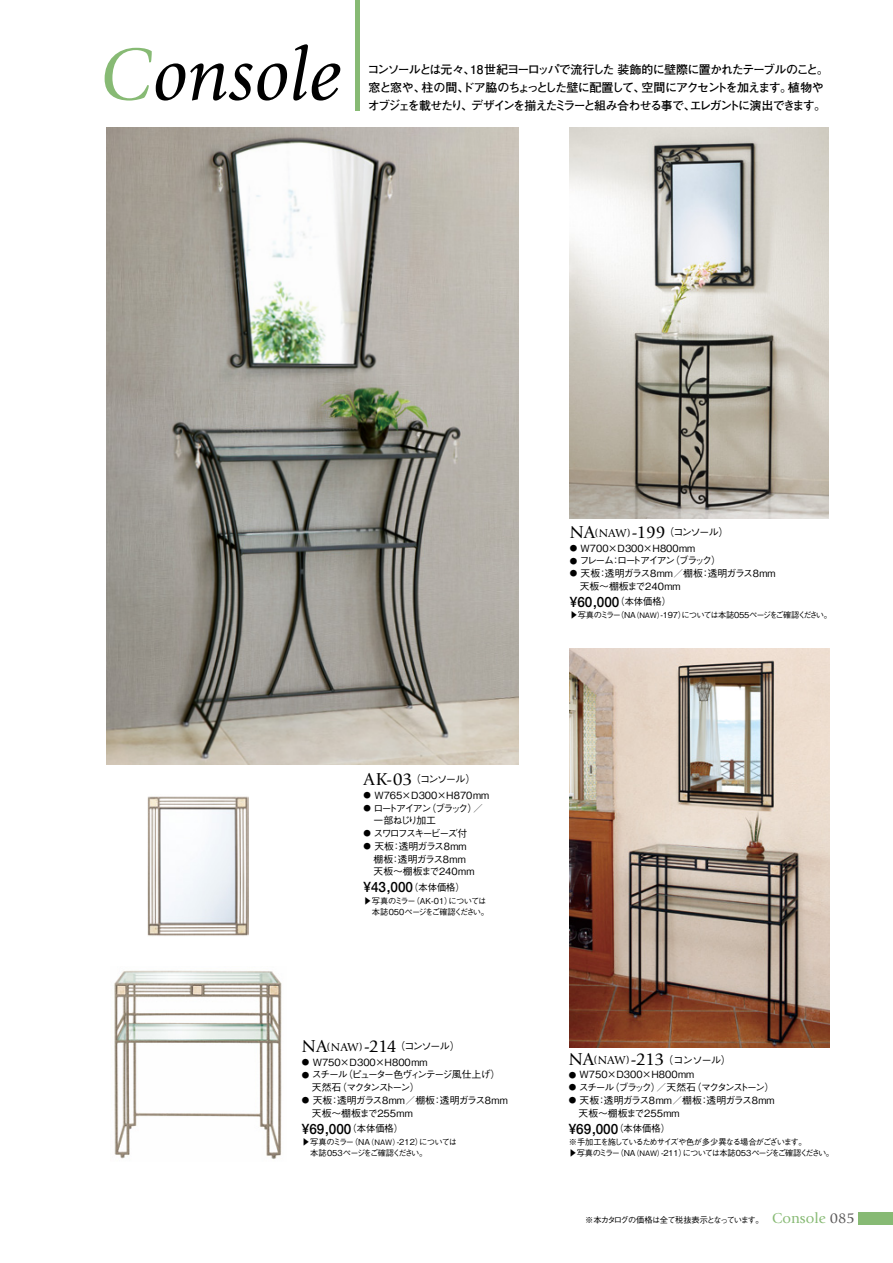
<style>
.page{position:relative;width:893px;height:1263px;background:#fff}
.page>*{position:absolute;margin:0;border:0;box-sizing:border-box;transform-origin:0 0}
.t1{font:italic 76.5px "Giovanni";letter-spacing:.005em;color:#000}
.t2{font:500 14.25px "Helvetica Neue";color:#000;scale:.95 1}
.t3{font:700 12px/18px "Futo Go B101 Pr 6 N";letter-spacing:-.085em;color:#000}
.t4{font:700 12px "Futo Go B101 Pr 6 N";letter-spacing:-.13em;color:#000}
.t5{font:500 10.5px "Gothic BBB Pr 6 N";letter-spacing:-.14em;color:#000}
.t6{font:500 9.9px/12.8px "Gothic BBB Pr 6 N";color:#000}
.t7{font:500 9.9px/12.8px "Gothic BBB Pr 6 N";letter-spacing:-.15em;color:#000}
.t8{font:500 9.9px/12.8px "Gothic BBB Pr 6 N";letter-spacing:-.155em;color:#000}
.t9{font:500 9.9px "Gothic BBB Pr 6 N";letter-spacing:-.175em;color:#000}
.t10{font:500 9.9px "Gothic BBB Pr 6 N";letter-spacing:-.16em;color:#000}
.t11{font:500 8.25px/10.5px "Gothic BBB Pr 6 N";letter-spacing:-.1em;color:#000}
.t12{font:500 8.25px/10.5px "Gothic BBB Pr 6 N";letter-spacing:-.08em;color:#000}
.s1{color:#87ba74}
.s2{font-family:"Giovanni";font-weight:400;font-size:18px}
.s3{font-size:7.5px}
.s4{font-family:"Gothic BBB Pr 6 N";font-size:9.75px}
.s5{font-family:"Giovanni";font-weight:400;font-size:9px}
.s6{font-family:"Giovanni";font-weight:400;font-size:12px}
.s7{font-family:"Giovanni";font-weight:400;font-size:15px;color:#87ba74}
.s8{font-family:"Giovanni";font-weight:400;font-size:15px;color:#595757}
</style>
<div class="page">
<div style="left:859px;top:1212px;width:34px;height:13px;background:#87ba74"></div>
<img style="left:570px;top:128px;width:258px;height:391px">
<hr style="left:356px;top:0;width:4px;height:111px;background:#87ba74">
<img style="left:570px;top:649px;width:259px;height:398px">
<img style="left:106px;top:128px;width:413px;height:636px">
<img style="left:148px;top:796px;width:101px;height:140px">
<img style="left:114px;top:970px;width:168px;height:189px">
<h1 class="t1" style="left:101px;top:32px;width:242px"><span class="s1">C</span>onsole</h1>
<p class="t3" style="left:367px;top:60px;width:463px">コンソールとは元々、18世紀ヨーロッパで流行した 装飾的に壁際に置かれたテーブルのこと。窓と窓や、柱の間、ドア脇のちょっとした壁に配置して、空間にアクセントを加えます。植物や</p>
<p class="t4" style="left:368px;top:96px;width:460px">オブジェを載せたり、デザインを揃えたミラーと組み合わせる事で、エレガントに演出できます。</p>
<p class="t5" style="left:364px;top:771px;width:114px"><span class="s2">AK-03</span> （コンソール）</p>
<p class="t6" style="left:364px;top:788px;width:127px"><span class="s3">●</span> W765×D300×H870mm</p>
<p class="t7" style="left:364px;top:801px;width:121px"><span class="s3">●</span> ロートアイアン（ブラック）／　一部ねじり加工</p>
<p class="t10" style="left:364px;top:825px;width:105px"><span class="s3">●</span> スワロフスキービーズ付</p>
<p class="t6" style="left:364px;top:839px;width:112px"><span class="s3">●</span> 天板：透明ガラス8mm　棚板：透明ガラス8mm　天板〜棚板まで240mm</p>
<h2 class="t2" style="left:364px;top:879px;width:108px">¥43,000<span class="s4">（本体価格）</span></h2>
<p class="t11" style="left:372px;top:895px;width:119px;text-indent:-8px">▶写真のミラー（AK-01）については本誌050ページをご確認ください。</p>
<p class="t5" style="left:570px;top:524px;width:161px"><span class="s2">NA</span><span class="s5">(</span><span class="s6">NAW</span><span class="s5">)</span> <span class="s2">-199</span> （コンソール）</p>
<p class="t6" style="left:570px;top:541px;width:127px"><span class="s3">●</span> W700×D300×H800mm</p>
<p class="t7" style="left:570px;top:553px;width:153px"><span class="s3">●</span> フレーム：ロートアイアン（ブラック）</p>
<p class="t6" style="left:580px;top:566px;width:197px;text-indent:-10px"><span class="s3">●</span> 天板：透明ガラス8mm／棚板：透明ガラス8mm天板〜棚板まで240mm</p>
<h2 class="t2" style="left:570px;top:593px;width:108px">¥60,000<span class="s4">（本体価格）</span></h2>
<p class="t11" style="left:570px;top:609px;width:264px">▶写真のミラー（NA<span class="s3">（NAW）</span>-197）については本誌055ページをご確認ください。</p>
<p class="t5" style="left:302px;top:1038px;width:160px"><span class="s2">NA</span><span class="s5">(</span><span class="s6">NAW</span><span class="s5">)</span> <span class="s2">-214</span> （コンソール）</p>
<p class="t6" style="left:302px;top:1055px;width:127px"><span class="s3">●</span> W750×D300×H800mm</p>
<p class="t8" style="left:302px;top:1068px;width:200px"><span class="s3">●</span> スチール（ピューター色ヴィンテージ風仕上げ）　天然石（マクタンストーン）</p>
<p class="t6" style="left:302px;top:1093px;width:207px"><span class="s3">●</span> 天板：透明ガラス8mm／棚板：透明ガラス8mm　天板〜棚板まで255mm</p>
<h2 class="t2" style="left:302px;top:1120px;width:108px">¥69,000<span class="s4">（本体価格）</span></h2>
<p class="t12" style="left:302px;top:1136px;width:157px">▶写真のミラー（NA<span class="s3">（NAW）</span>-212）については　本誌053ページをご確認ください。</p>
<p class="t5" style="left:569px;top:1051px;width:164px"><span class="s2">NA</span><span class="s5">(</span><span class="s6">NAW</span><span class="s5">)</span> <span class="s2">-213</span>（コンソール）</p>
<p class="t6" style="left:569px;top:1068px;width:127px"><span class="s3">●</span> W750×D300×H800mm</p>
<p class="t9" style="left:569px;top:1079px;width:207px"><span class="s3">●</span> スチール（ブラック）／天然石（マクタンストーン）</p>
<p class="t6" style="left:569px;top:1093px;width:207px"><span class="s3">●</span> 天板：透明ガラス8mm／棚板：透明ガラス8mm　天板〜棚板まで255mm</p>
<h2 class="t2" style="left:569px;top:1120px;width:108px">¥69,000<span class="s4">（本体価格）</span></h2>
<p class="t11" style="left:569px;top:1136px;width:267px">※手加工を施しているためサイズや色が多少異なる場合がございます。<br>▶写真のミラー（NA<span class="s3">（NAW）</span>-211）については本誌053ページをご確認ください。</p>
<p class="t11" style="left:585px;top:1214px;width:271px">※本カタログの価格は全て税抜表示となっています。 <span class="s7">Console</span> <span class="s8">085</span></p>
</div>
